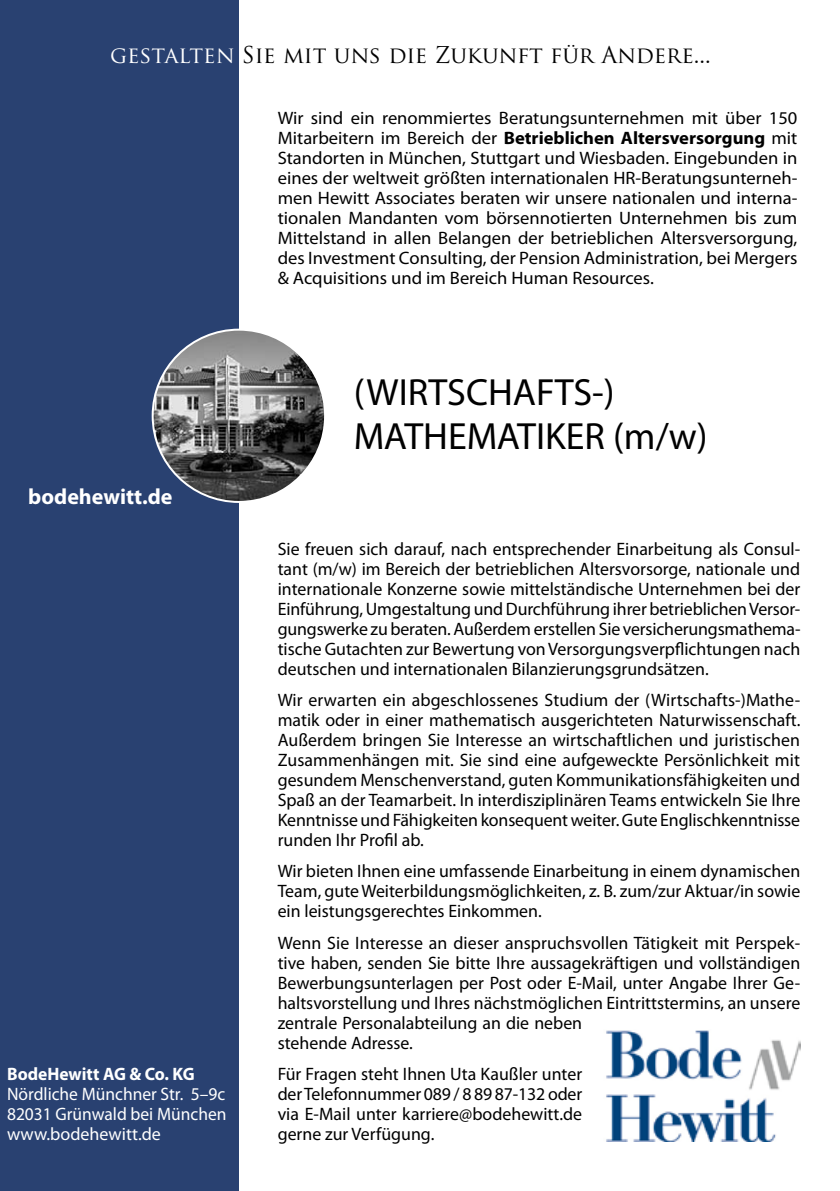
<style>
.page{position:relative;width:840px;height:1191px;background:#fff}
.page>*{position:absolute;margin:0;border:0;box-sizing:border-box;transform-origin:0 0}
.t1{font:38px/44px "Myriad Pro";color:#000}
.t2{font:22.6px "Trajan Pro";color:#000}
.t3{font:700 22px "Myriad Pro";color:#fff}
.t4{font:18px/20px "Myriad Pro";color:#000;text-align:justify}
.t5{font:18px/20px "Myriad Pro";color:#fff;text-align:justify}
.t6{font:700 18px "Myriad Pro";color:#fff}
.s1{color:#fff}
.s2{font-weight:700}
</style>
<div class="page">
<div style="left:0;top:0;width:239px;height:1191px;background:#294171"></div>
<img style="left:153px;top:330px;width:172px;height:172px;border-radius:86px">
<img style="left:606px;top:1030px;width:193px;height:111px">
<p class="t2" style="left:110px;top:40px;width:602px"><span class="s1">gestalten</span> Sie mit uns die Zukunft für Andere...</p>
<p class="t4" style="left:277px;top:107px;width:521px">Wir sind ein renommiertes Beratungsunternehmen mit über 150<br>Mitarbeitern im Bereich der <span class="s2">Betrieblichen Altersversorgung</span> mit Standorten in München, Stuttgart und Wiesbaden. Eingebunden in eines der weltweit größten internationalen HR-Beratungsunterneh&shy;men Hewitt Associates beraten wir unsere nationalen und interna&shy;tionalen Mandanten vom börsennotierten Unternehmen bis zum Mittelstand in allen Belangen der betrieblichen Altersversorgung, des Investment Consulting, der Pension Administration, bei Mergers &amp; Acquisitions und im Bereich Human Resources.</p>
<p class="t3" style="left:28px;top:482px;width:146px">bodehewitt.de</p>
<p class="t6" style="left:7px;top:1062px;width:189px">BodeHewitt AG &amp; Co. KG</p>
<p class="t5" style="left:7px;top:1083px;width:221px">Nördliche Münchner Str. 5–9c 82031 Grünwald bei München www.bodehewitt.de</p>
<h1 class="t1" style="left:353px;top:370px;width:355px">(WIRTSCHAFTS-)<br>MATHEMATIKER (m/w)</h1>
<p class="t4" style="left:277px;top:538px;width:524px">Sie freuen sich darauf, nach entsprechender Einarbeitung als Consul&shy;tant (m/w) im Bereich der betrieblichen Altersvorsorge, nationale und internationale Konzerne sowie mittelständische Unternehmen bei der Einführung, Umgestaltung und Durchführung ihrer betrieblichen Versor&shy;gungswerke zu beraten. Außerdem erstellen Sie versicherungsmathema&shy;tische Gutachten zur Bewertung von Versorgungsverpflichtungen nach deutschen und internationalen Bilanzierungsgrundsätzen.</p>
<p class="t4" style="left:277px;top:689px;width:524px">Wir erwarten ein abgeschlossenes Studium der (Wirtschafts-)Mathe&shy;matik oder in einer mathematisch ausgerichteten Naturwissenschaft.<br>Außerdem bringen Sie Interesse an wirtschaftlichen und juristischen Zusammenhängen mit. Sie sind eine aufgeweckte Persönlichkeit mit gesundem Menschenverstand, guten Kommunikationsfähigkeiten und Spaß an der Teamarbeit. In interdisziplinären Teams entwickeln Sie Ihre Kenntnisse und Fähigkeiten konsequent weiter. Gute Englischkenntnisse runden Ihr Profil ab.</p>
<p class="t4" style="left:277px;top:861px;width:524px">Wir bieten Ihnen eine umfassende Einarbeitung in einem dynamischen Team, gute Weiterbildungsmöglichkeiten, z. B. zum/zur Aktuar/in sowie ein leistungsgerechtes Einkommen.</p>
<p class="t4" style="left:277px;top:932px;width:524px;text-align:left">Wenn Sie Interesse an dieser anspruchsvollen Tätigkeit mit Perspek&shy;tive haben, senden Sie bitte Ihre aussagekräftigen und vollständigen Bewerbungsunterlagen per Post oder E-Mail, unter Angabe Ihrer Ge&shy;haltsvorstellung und Ihres nächstmöglichen Eintrittstermins, an unsere zentrale Personalabteilung an die neben<br>stehende Adresse.</p>
<p class="t4" style="left:277px;top:1063px;width:306px">Für Fragen steht Ihnen Uta Kaußler unter der Telefonnummer 089 / 8 89 87-132 oder via E-Mail unter karriere@bodehewitt.de gerne zur Verfügung.</p>
</div>
